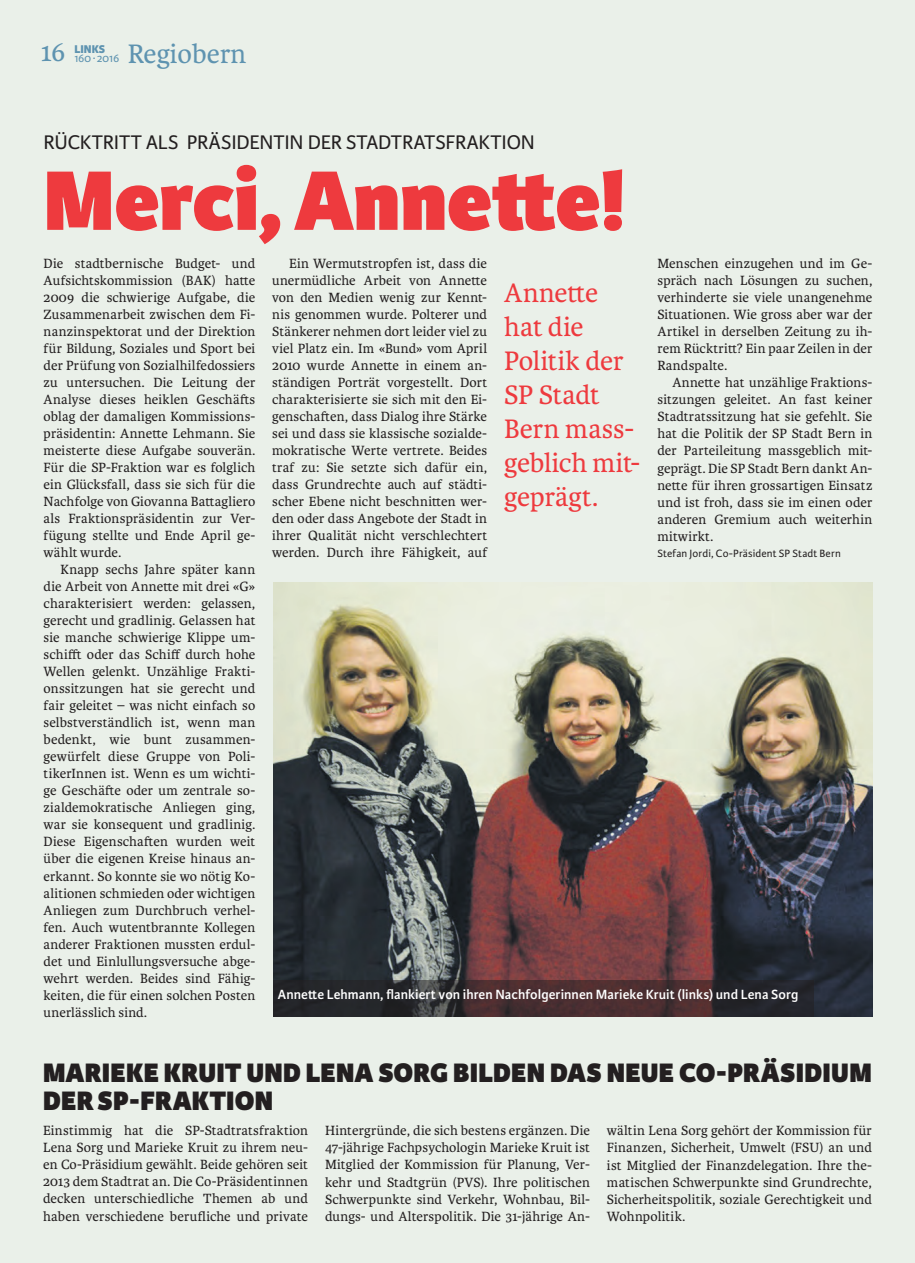
<style>
.page{position:relative;width:915px;height:1263px;background:#fff}
.page>*{position:absolute;margin:0;border:0;box-sizing:border-box;transform-origin:0 0}
.t1{font:800 90px "Karmina Sans";letter-spacing:-.005em;color:#ee3a3e}
.t2{font:800 28.5px/28.5px "Karmina Sans";letter-spacing:.01em;color:#231f20}
.t3{font:28.5px/34px "Karmina";letter-spacing:-.005em;color:#ee3a3e}
.t4{font:28.5px "Karmina";color:#5e93b0}
.t5{font:21px "Karmina Sans";letter-spacing:-.005em;color:#231f20}
.t6{font:14.25px/17px "Karmina";letter-spacing:.01em;color:#231f20;text-align:justify}
.t7{font:600 14.25px "Karmina Sans";letter-spacing:.005em;color:#fff}
.t8{font:12px "Karmina Sans";letter-spacing:-.02em;color:#5e93b0}
.t9{font:800 12px "Karmina Sans";color:#5e93b0}
.t10{font:11.25px "Karmina Sans";letter-spacing:.015em;color:#231f20}
</style>
<div class="page">
<div style="left:0;top:0;width:914px;height:1263px;background:#eaf0e9"></div>
<img style="left:273px;top:583px;width:599px;height:433px">
<svg style="left:273px;top:980px;width:540px;height:36px"></svg>
<p class="t8" style="left:74px;top:52px;width:46px">160∙ 2016</p>
<h2 class="t4" style="left:128px;top:38px;width:120px">Regiobern</h2>
<h2 class="t4" style="left:40px;top:36px;width:27px">16</h2>
<p class="t9" style="left:74px;top:43px;width:32px">LINKS</p>
<h3 class="t5" style="left:44px;top:130px;width:492px">RÜCKTRITT ALS PRÄSIDENTIN DER STADTRATSFRAKTION</h3>
<h1 class="t1" style="left:44px;top:147px;width:583px">Merci, Annette!</h1>
<p class="t6" style="left:44px;top:255px;width:213px">Die stadtbernische Budget- und Aufsichtskommission (BAK) hatte 2009 die schwierige Aufgabe, die Zusammenarbeit zwischen dem Fi&shy;nanzinspektorat und der Direktion für Bildung, Soziales und Sport bei der Prüfung von Sozialhilfedossiers zu untersuchen. Die Leitung der Analyse dieses heiklen Geschäfts oblag der damaligen Kommissions&shy;präsidentin: Annette Lehmann. Sie meisterte diese Aufgabe souverän.<br>Für die SP-Fraktion war es folglich ein Glücksfall, dass sie sich für die Nachfolge von Giovanna Battagliero als Fraktionspräsidentin zur Ver&shy;fügung stellte und Ende April ge&shy;wählt wurde.</p>
<p class="t6" style="left:44px;top:561px;width:213px;text-indent:17px">Knapp sechs Jahre später kann die Arbeit von Annette mit drei «G» charakterisiert werden: gelassen, gerecht und gradlinig. Gelassen hat sie manche schwierige Klippe um&shy;schifft oder das Schiff durch hohe Wellen gelenkt. Unzählige Frakti&shy;onssitzungen hat sie gerecht und fair geleitet – was nicht einfach so selbstverständlich ist, wenn man bedenkt, wie bunt zusammen&shy;gewürfelt diese Gruppe von Poli&shy;tikerInnen ist. Wenn es um wichti&shy;ge Geschäfte oder um zentrale so&shy;zialdemokratische Anliegen ging, war sie konsequent und gradlinig.<br>Diese Eigenschaften wurden weit über die eigenen Kreise hinaus an&shy;erkannt. So konnte sie wo nötig Ko&shy;alitionen schmieden oder wichtigen Anliegen zum Durchbruch verhel&shy;fen. Auch wutentbrannte Kollegen anderer Fraktionen mussten erdul&shy;det und Einlullungsversuche abge&shy;wehrt werden. Beides sind Fähig&shy;keiten, die für einen solchen Posten unerlässlich sind.</p>
<p class="t6" style="left:272px;top:255px;width:216px;text-indent:17px">Ein Wermutstropfen ist, dass die unermüdliche Arbeit von Annette von den Medien wenig zur Kennt&shy;nis genommen wurde. Polterer und Stänkerer nehmen dort leider viel zu viel Platz ein. Im «Bund» vom April 2010 wurde Annette in einem an&shy;ständigen Porträt vorgestellt. Dort charakterisierte sie sich mit den Ei&shy;genschaften, dass Dialog ihre Stärke sei und dass sie klassische sozialde&shy;mokratische Werte vertrete. Beides traf zu: Sie setzte sich dafür ein, dass Grundrechte auch auf städti&shy;scher Ebene nicht beschnitten wer&shy;den oder dass Angebote der Stadt in ihrer Qualität nicht verschlechtert werden. Durch ihre Fähigkeit, auf</p>
<p class="t6" style="left:657px;top:255px;width:216px">Menschen einzugehen und im Ge&shy;spräch nach Lösungen zu suchen, verhinderte sie viele unangenehme Situationen. Wie gross aber war der Artikel in derselben Zeitung zu ih&shy;rem Rücktritt? Ein paar Zeilen in der Randspalte.</p>
<h2 class="t3" style="left:504px;top:276px;width:135px">Annette hat die<br>Politik der<br>SP Stadt<br>Bern mass&shy;geblich mit&shy;geprägt.</h2>
<p class="t6" style="left:657px;top:374px;width:216px;text-indent:15px">Annette hat unzählige Fraktions&shy;sitzungen geleitet. An fast keiner Stadtratssitzung hat sie gefehlt. Sie hat die Politik der SP Stadt Bern in der Parteileitung massgeblich mit&shy;geprägt. Die SP Stadt Bern dankt An&shy;nette für ihren grossartigen Einsatz und ist froh, dass sie im einen oder anderen Gremium auch weiterhin mitwirkt.</p>
<p class="t10" style="left:657px;top:547px;width:185px">Stefan Jordi, Co-Präsident SP Stadt Bern</p>
<p class="t7" style="left:278px;top:987px;width:521px">Annette Lehmann, flankiert von ihren Nachfolgerinnen Marieke Kruit (links) und Lena Sorg</p>
<h2 class="t2" style="left:43px;top:1059px;width:829px">MARIEKE KRUIT UND LENA SORG BILDEN DAS NEUE CO-PRÄSIDIUM<br>DER SP-FRAKTION</h2>
<p class="t6" style="left:43px;top:1122px;width:266px">Einstimmig hat die SP-Stadtratsfraktion Lena Sorg und Marieke Kruit zu ihrem neu&shy;en Co-Präsidium gewählt. Beide gehören seit 2013 dem Stadtrat an. Die Co-Präsidentinnen decken unterschiedliche Themen ab und haben verschiedene berufliche und private</p>
<p class="t6" style="left:325px;top:1122px;width:266px">Hintergründe, die sich bestens ergänzen. Die 47-jährige Fachpsychologin Marieke Kruit ist Mitglied der Kommission für Planung, Ver&shy;kehr und Stadtgrün (PVS). Ihre politischen Schwerpunkte sind Verkehr, Wohnbau, Bil&shy;dungs- und Alterspolitik. Die 31-jährige An-</p>
<p class="t6" style="left:606px;top:1122px;width:266px">wältin Lena Sorg gehört der Kommission für Finanzen, Sicherheit, Umwelt (FSU) an und ist Mitglied der Finanzdelegation. Ihre the&shy;matischen Schwerpunkte sind Grundrechte, Sicherheitspolitik, soziale Gerechtigkeit und Wohnpolitik.</p>
</div>
